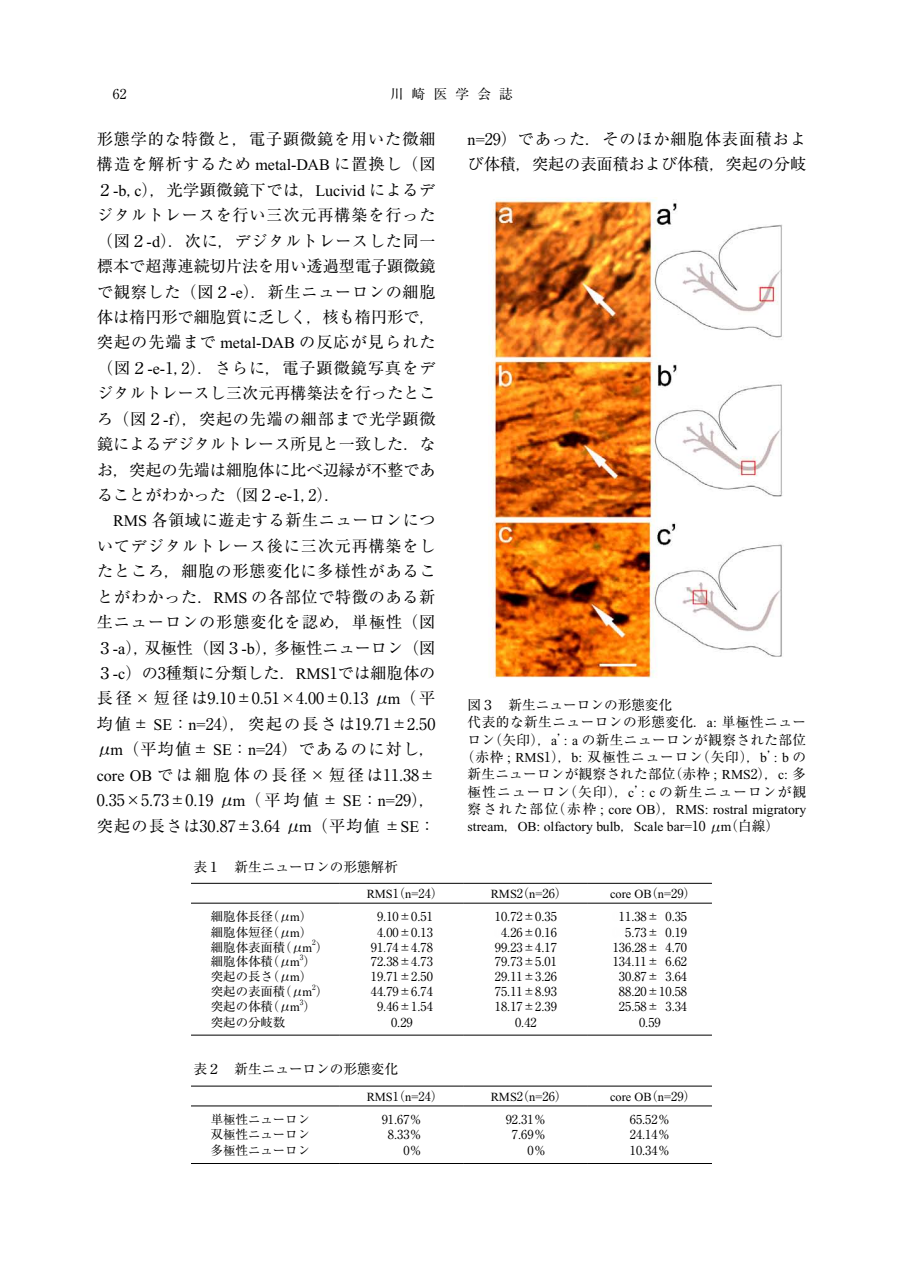
<style>
.page{position:relative;width:903px;height:1275px;background:#fff}
.page>*{position:absolute;margin:0;border:0;box-sizing:border-box;transform-origin:0 0}
.t1{font:16.1px/25.4px "Ryumin Pro";color:#000;text-align:justify}
.t2{font:13.65px "Ryumin Pro";letter-spacing:.03em;color:#000}
.t3{font:13.65px/17.3px "Times New Roman";color:#000}
.t4{font:13.65px "Ryumin Pro";color:#000}
.t5{font:13.65px "Ryumin Pro";letter-spacing:.065em;color:#000}
.t6{font:13.65px "Ryumin Pro";letter-spacing:.085em;color:#000}
.t7{font:12.42px "Ryumin Pro";color:#000}
.t8{font:12.42px "Times New Roman";color:#000}
.t9{font:7.17px "Ryumin Pro";color:#000}
.s1{font-family:"Times New Roman"}
.s2{font-family:"Hira Min Pro W3"}
.s3{font-family:"Ryumin Pro"}
.s4{color:#fefefe}
</style>
<div class="page">
<img style="left:491px;top:198px;width:292px;height:480px">
<hr style="left:191px;top:883px;width:149px;height:1px;background:#000">
<hr style="left:340px;top:883px;width:124px;height:1px;background:#000">
<hr style="left:464px;top:883px;width:124px;height:1px;background:#000">
<hr style="left:588px;top:883px;width:124px;height:1px;background:#000">
<hr style="left:191px;top:903px;width:149px;height:1px;background:#000">
<hr style="left:340px;top:903px;width:124px;height:1px;background:#000">
<hr style="left:464px;top:903px;width:124px;height:1px;background:#000">
<hr style="left:588px;top:903px;width:124px;height:1px;background:#000">
<hr style="left:191px;top:1035px;width:149px;height:1px;background:#000">
<hr style="left:340px;top:1035px;width:124px;height:1px;background:#000">
<hr style="left:464px;top:1035px;width:124px;height:1px;background:#000">
<hr style="left:588px;top:1035px;width:124px;height:1px;background:#000">
<hr style="left:191px;top:1086px;width:149px;height:1px;background:#000">
<hr style="left:340px;top:1086px;width:124px;height:1px;background:#000">
<hr style="left:464px;top:1086px;width:124px;height:1px;background:#000">
<hr style="left:588px;top:1086px;width:124px;height:1px;background:#000">
<hr style="left:191px;top:1105px;width:149px;height:1px;background:#000">
<hr style="left:340px;top:1105px;width:124px;height:1px;background:#000">
<hr style="left:464px;top:1105px;width:124px;height:1px;background:#000">
<hr style="left:588px;top:1105px;width:124px;height:1px;background:#000">
<hr style="left:191px;top:1163px;width:149px;height:1px;background:#000">
<hr style="left:340px;top:1163px;width:124px;height:1px;background:#000">
<hr style="left:464px;top:1163px;width:124px;height:1px;background:#000">
<hr style="left:588px;top:1163px;width:124px;height:1px;background:#000">
<p class="t2" style="left:113px;top:84px;width:15px">62</p>
<p class="t2" style="left:390px;top:84px;width:124px">川崎医学会誌</p>
<p class="t1" style="left:97px;top:125px;width:340px">形態学的な特徴と，電子顕微鏡を用いた微細構造を解析するため <span class="s1">metal-DAB</span> に置換し（図２<span class="s1">-b</span>，<span class="s1">c</span>），光学顕微鏡下では，<span class="s1">Lucivid</span> によるデジタルトレースを行い三次元再構築を行った（図２<span class="s1">-d</span>）．次に，デジタルトレースした同一標本で超薄連続切片法を用い透過型電子顕微鏡で観察した（図２<span class="s1">-e</span>）．新生ニューロンの細胞体は楕円形で細胞質に乏しく，核も楕円形で，突起の先端まで <span class="s1">metal-DAB</span> の反応が見られた（図２<span class="s1">-e-</span>1，2）．さらに，電子顕微鏡写真をデジタルトレースし三次元再構築法を行ったところ（図２<span class="s1">-f</span>），突起の先端の細部まで光学顕微鏡によるデジタルトレース所見と一致した．なお，突起の先端は細胞体に比べ辺縁が不整であることがわかった（図２<span class="s1">-e-</span>1，2）．</p>
<p class="t1" style="left:97px;top:507px;width:341px;text-indent:16px"><span class="s1">RMS</span> 各領域に遊走する新生ニューロンについてデジタルトレース後に三次元再構築をしたところ，細胞の形態変化に多様性があることがわかった．<span class="s1">RMS</span> の各部位で特徴のある新生ニューロンの形態変化を認め，単極性（図３<span class="s1">-a</span>），双極性（図３<span class="s1">-b</span>），多極性ニューロン（図３<span class="s1">-c</span>）の3種類に分類した．<span class="s1">RMS</span>1では細胞体の長径 × 短径は9<span class="s1">.</span>10±0<span class="s1">.</span>51×4<span class="s1">.</span>00±0<span class="s1">.</span>13 <span class="s2">μ</span><span class="s1">m</span>（平均値± <span class="s1">SE</span>：<span class="s1">n=</span>24），突起の長さは19<span class="s1">.</span>71±2<span class="s1">.</span>50 <span class="s2">μ</span><span class="s1">m</span>（平均値± <span class="s1">SE</span>：<span class="s1">n=</span>24）であるのに対し，<span class="s1">core OB</span> では細胞体の長径×短径は11<span class="s1">.</span>38± 0<span class="s1">.</span>35×5<span class="s1">.</span>73±0<span class="s1">.</span>19 <span class="s2">μ</span><span class="s1">m</span>（平均値 ± <span class="s1">SE</span>：<span class="s1">n=</span>29），突起の長さは30<span class="s1">.</span>87±3<span class="s1">.</span>64 <span class="s2">μ</span><span class="s1">m</span>（平均値 ±<span class="s1">SE</span>：</p>
<p class="t1" style="left:467px;top:125px;width:340px"><span class="s1">n=</span>29）であった．そのほか細胞体表面積および体積，突起の表面積および体積，突起の分岐</p>
<p class="t4" style="left:468px;top:694px;width:206px">図３ 新生ニューロンの形態変化</p>
<p class="t2" style="left:468px;top:711px;width:340px">代表的な新生ニューロンの形態変化．<span class="s1">a:</span> 単極性ニュー</p>
<p class="t2" style="left:467px;top:729px;width:340px">ロン（矢印），<span class="s1">a</span>’<span class="s1">: a</span> の新生ニューロンが観察された部位</p>
<p class="t5" style="left:461px;top:746px;width:347px">（赤枠 <span class="s1">; RMS</span>1），<span class="s1">b:</span> 双極性ニューロン（矢印），<span class="s1">b</span>’<span class="s1">: b</span> の</p>
<p class="t2" style="left:468px;top:763px;width:340px">新生ニューロンが観察された部位（赤枠 <span class="s1">; RMS</span>2），<span class="s1">c:</span> 多</p>
<p class="t6" style="left:468px;top:781px;width:340px">極性ニューロン（矢印），<span class="s1">c</span>’<span class="s1">: c</span> の新生ニューロンが観</p>
<p class="t3" style="left:468px;top:801px;width:340px"><span class="s3">察された部位（赤枠</span> ; core OB<span class="s3">），</span>RMS: rostral migratory stream<span class="s3">，</span>OB: olfactory bulb<span class="s3">，</span>Scale bar=<span class="s3">10</span> <span class="s2">μ</span>m<span class="s3">（白線）</span></p>
<p class="t4" style="left:193px;top:856px;width:206px">表１ 新生ニューロンの形態解析</p>
<p class="t8" style="left:367px;top:887px;width:78px">RMS<span class="s3">1（</span>n=<span class="s3">24）</span></p>
<p class="t8" style="left:491px;top:887px;width:78px">RMS<span class="s3">2（</span>n=<span class="s3">26）</span></p>
<p class="t8" style="left:610px;top:887px;width:87px">core OB<span class="s3">（</span>n=<span class="s3">29）</span></p>
<p class="t7" style="left:211px;top:907px;width:103px">細胞体長径（<span class="s2">μ</span><span class="s1">m</span>）</p>
<p class="t7" style="left:371px;top:907px;width:64px"><span class="s4">0</span>9<span class="s1">.</span>10±0<span class="s1">.</span>51</p>
<p class="t7" style="left:495px;top:907px;width:64px">10<span class="s1">.</span>72±0<span class="s1">.</span>35</p>
<p class="t7" style="left:613px;top:907px;width:76px"><span class="s4">0</span>11<span class="s1">.</span>38±<span class="s4">0</span>0<span class="s1">.</span>35</p>
<p class="t7" style="left:211px;top:922px;width:103px">細胞体短径（<span class="s2">μ</span><span class="s1">m</span>）</p>
<p class="t7" style="left:371px;top:922px;width:64px"><span class="s4">0</span>4<span class="s1">.</span>00±0<span class="s1">.</span>13</p>
<p class="t7" style="left:495px;top:922px;width:64px"><span class="s4">0</span>4<span class="s1">.</span>26±0<span class="s1">.</span>16</p>
<p class="t7" style="left:613px;top:922px;width:76px"><span class="s4">00</span>5<span class="s1">.</span>73±<span class="s4">0</span>0<span class="s1">.</span>19</p>
<p class="t7" style="left:211px;top:937px;width:119px">細胞体表面積（<span class="s2">μ</span><span class="s1">m</span> ）</p>
<p class="t9" style="left:312px;top:937px;width:5px">2</p>
<p class="t7" style="left:371px;top:937px;width:64px">91<span class="s1">.</span>74±4<span class="s1">.</span>78</p>
<p class="t7" style="left:495px;top:937px;width:64px">99<span class="s1">.</span>23±4<span class="s1">.</span>17</p>
<p class="t7" style="left:613px;top:937px;width:76px">136<span class="s1">.</span>28±<span class="s4">0</span>4<span class="s1">.</span>70</p>
<p class="t9" style="left:300px;top:952px;width:5px">3</p>
<p class="t7" style="left:371px;top:952px;width:64px">72<span class="s1">.</span>38±4<span class="s1">.</span>73</p>
<p class="t7" style="left:495px;top:952px;width:64px">79<span class="s1">.</span>73±5<span class="s1">.</span>01</p>
<p class="t7" style="left:613px;top:952px;width:76px">134<span class="s1">.</span>11±<span class="s4">0</span>6<span class="s1">.</span>62</p>
<p class="t7" style="left:211px;top:967px;width:103px">突起の長さ（<span class="s2">μ</span><span class="s1">m</span>）</p>
<p class="t7" style="left:371px;top:967px;width:64px">19<span class="s1">.</span>71±2<span class="s1">.</span>50</p>
<p class="t7" style="left:495px;top:967px;width:64px">29<span class="s1">.</span>11±3<span class="s1">.</span>26</p>
<p class="t7" style="left:613px;top:967px;width:76px"><span class="s4">0</span>30<span class="s1">.</span>87±<span class="s4">0</span>3<span class="s1">.</span>64</p>
<p class="t7" style="left:211px;top:982px;width:119px">突起の表面積（<span class="s2">μ</span><span class="s1">m</span> ）</p>
<p class="t7" style="left:211px;top:952px;width:107px">細胞体体積（<span class="s2">μ</span><span class="s1">m</span> ）</p>
<p class="t9" style="left:312px;top:982px;width:5px">2</p>
<p class="t7" style="left:371px;top:982px;width:64px">44<span class="s1">.</span>79±6<span class="s1">.</span>74</p>
<p class="t7" style="left:495px;top:982px;width:64px">75<span class="s1">.</span>11±8<span class="s1">.</span>93</p>
<p class="t7" style="left:613px;top:982px;width:76px"><span class="s4">0</span>88<span class="s1">.</span>20±10<span class="s1">.</span>58</p>
<p class="t9" style="left:300px;top:997px;width:5px">3</p>
<p class="t7" style="left:371px;top:997px;width:64px"><span class="s4">0</span>9<span class="s1">.</span>46±1<span class="s1">.</span>54</p>
<p class="t7" style="left:495px;top:997px;width:64px">18<span class="s1">.</span>17±2<span class="s1">.</span>39</p>
<p class="t7" style="left:613px;top:997px;width:76px"><span class="s4">0</span>25<span class="s1">.</span>58±<span class="s4">0</span>3<span class="s1">.</span>34</p>
<p class="t7" style="left:211px;top:997px;width:107px">突起の体積（<span class="s2">μ</span><span class="s1">m</span> ）</p>
<p class="t7" style="left:211px;top:1012px;width:76px">突起の分岐数</p>
<p class="t7" style="left:391px;top:1012px;width:23px">0<span class="s1">.</span>29</p>
<p class="t7" style="left:515px;top:1012px;width:23px">0<span class="s1">.</span>42</p>
<p class="t7" style="left:639px;top:1012px;width:23px">0<span class="s1">.</span>59</p>
<p class="t4" style="left:193px;top:1058px;width:206px">表２ 新生ニューロンの形態変化</p>
<p class="t8" style="left:367px;top:1090px;width:78px">RMS<span class="s3">1（</span>n=<span class="s3">24）</span></p>
<p class="t8" style="left:491px;top:1090px;width:78px">RMS<span class="s3">2（</span>n=<span class="s3">26）</span></p>
<p class="t8" style="left:610px;top:1090px;width:87px">core OB<span class="s3">（</span>n=<span class="s3">29）</span></p>
<p class="t7" style="left:211px;top:1109px;width:101px">単極性ニューロン</p>
<p class="t7" style="left:382px;top:1109px;width:42px">91<span class="s1">.</span>67％</p>
<p class="t7" style="left:506px;top:1109px;width:42px">92<span class="s1">.</span>31％</p>
<p class="t7" style="left:630px;top:1109px;width:42px">65<span class="s1">.</span>52％</p>
<p class="t7" style="left:211px;top:1125px;width:101px">双極性ニューロン</p>
<p class="t7" style="left:388px;top:1125px;width:36px">8<span class="s1">.</span>33％</p>
<p class="t7" style="left:512px;top:1125px;width:36px">7<span class="s1">.</span>69％</p>
<p class="t7" style="left:630px;top:1125px;width:42px">24<span class="s1">.</span>14％</p>
<p class="t7" style="left:211px;top:1141px;width:101px">多極性ニューロン</p>
<p class="t7" style="left:403px;top:1141px;width:20px">0％</p>
<p class="t7" style="left:527px;top:1141px;width:20px">0％</p>
<p class="t7" style="left:630px;top:1141px;width:42px">10<span class="s1">.</span>34％</p>
</div>
